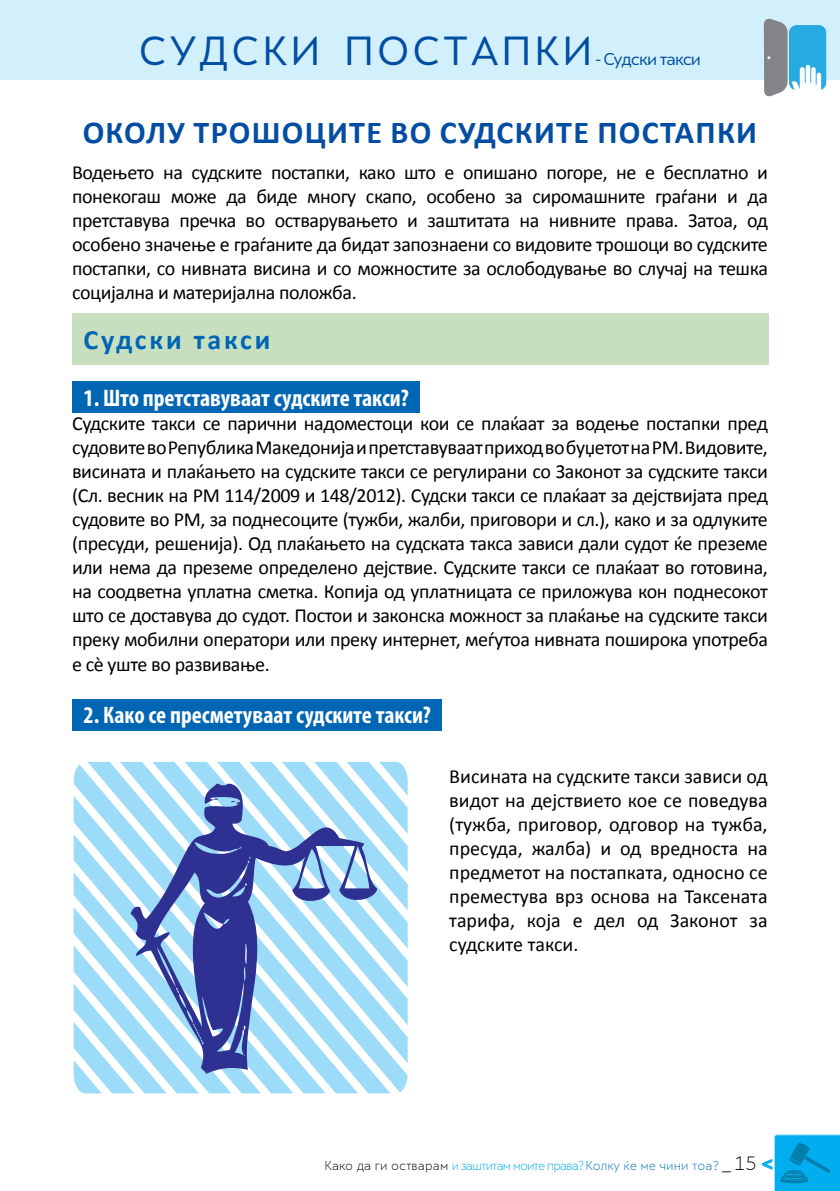
<style>
.page{position:relative;width:840px;height:1191px;background:#fff}
.page>*{position:absolute;margin:0;border:0;box-sizing:border-box;transform-origin:0 0}
.t1{font:38px "Skola Sans";color:#034ea2}
.t2{font:700 32px "Calibri";letter-spacing:.04em;color:#034ea2}
.t3{font:700 28px "Calibri";letter-spacing:.1em;color:#0066b3}
.t4{font:700 condensed 24px "Myriad Pro";color:#fff}
.t5{font:20px/24px "Calibri";letter-spacing:-.02em;color:#000;text-align:justify}
.t6{font:16px "Skola Sans";letter-spacing:-.06em;color:#034ea2}
.t7{font:300 12px "Skola Sans";letter-spacing:-.005em;color:#00aeef}
.s1{color:#000}
.s2{color:#0072bc}
.s3{font-size:18px;color:#000}
.s4{font-weight:700;font-size:18px}
</style>
<div class="page">
<svg style="left:762px;top:1134px;width:77px;height:57px;background:#2bb5e8"></svg>
<div style="left:0;top:0;width:839px;height:79px;background:#d2f0fc"></div>
<div style="left:788px;top:25px;width:37px;height:65px;background:#27aae1;border-radius:8px"></div>
<svg style="left:763px;top:18px;width:57px;height:79px"></svg>
<div style="left:72px;top:381px;width:347px;height:31px;background:#0066b3"></div>
<div style="left:72px;top:699px;width:369px;height:31px;background:#0066b3"></div>
<div style="left:72px;top:313px;width:695px;height:51px;background:#c7dfbf"></div>
<svg style="left:390px;top:948px;width:17px;height:77px"></svg>
<svg style="left:87px;top:762px;width:303px;height:331px;fill:#9ddcf9"></svg>
<svg style="left:74px;top:834px;width:219px;height:259px;fill:#9ddcf9"></svg>
<svg style="left:249px;top:762px;width:158px;height:186px"></svg>
<svg style="left:74px;top:872px;width:187px;height:221px;fill:#9ddcf9"></svg>
<svg style="left:130px;top:783px;width:247px;height:290px;fill:#9ddcf9"></svg>
<h1 class="t1" style="left:139px;top:28px;width:454px">С У Д С К И П О С Т А П К И</h1>
<p class="t6" style="left:595px;top:50px;width:107px">- Судски такси</p>
<h2 class="t2" style="left:83px;top:112px;width:675px">ОКОЛУ ТРОШОЦИТЕ ВО СУДСКИТЕ ПОСТАПКИ</h2>
<p class="t5" style="left:72px;top:160px;width:697px">Водењето на судските постапки, како што е опишано погоре, не е бесплатно и понекогаш може да биде многу скапо, особено за сиромашните граѓани и да претставува пречка во остварувањето и заштитата на нивните права. Затоа, од особено значење е граѓаните да бидат запознаени со видовите трошоци во судските постапки, со нивната висина и со можностите за ослободување во случај на тешка социјална и материјална положба.</p>
<h3 class="t3" style="left:83px;top:321px;width:188px">Судски такси</h3>
<p class="t4" style="left:83px;top:383px;width:327px">1. Што претставуваат судските такси?</p>
<p class="t5" style="left:72px;top:412px;width:697px">Судските такси се парични надоместоци кои се плаќаат за водење постапки пред судовите во Република Македонија и претставуваат приход во буџетот на РМ. Видовите, висината и плаќањето на судските такси се регулирани со Законот за судските такси (Сл. весник на РМ 114/2009 и 148/2012). Судски такси се плаќаат за дејствијата пред судовите во РМ, за поднесоците (тужби, жалби, приговори и сл.), како и за одлуките (пресуди, решенија). Од плаќањето на судската такса зависи дали судот ќе преземе или нема да преземе определено дејствие. Судските такси се плаќаат во готовина, на соодветна уплатна сметка. Копија од уплатницата се приложува кон поднесокот што се доставува до судот. Постои и законска можност за плаќање на судските такси преку мобилни оператори или преку интернет, меѓутоа нивната поширока употреба е сè уште во развивање.</p>
<p class="t4" style="left:83px;top:700px;width:349px">2. Како се пресметуваат судските такси?</p>
<p class="t5" style="left:449px;top:764px;width:319px">Висината на судските такси зависи од видот на дејствието кое се поведува (тужба, приговор, одговор на тужба, пресуда, жалба) и од вредноста на предметот на постапката, односно се преместува врз основа на Таксената тарифа, која е дел од Законот за судските такси.</p>
<p class="t7" style="left:324px;top:1159px;width:450px"><span class="s1">Како да ги остварам</span> и заштитам моите права? <span class="s2">Колку ќе ме чини тоа?</span> <span class="s3">_ 15</span> <span class="s4">&lt;</span></p>
</div>
